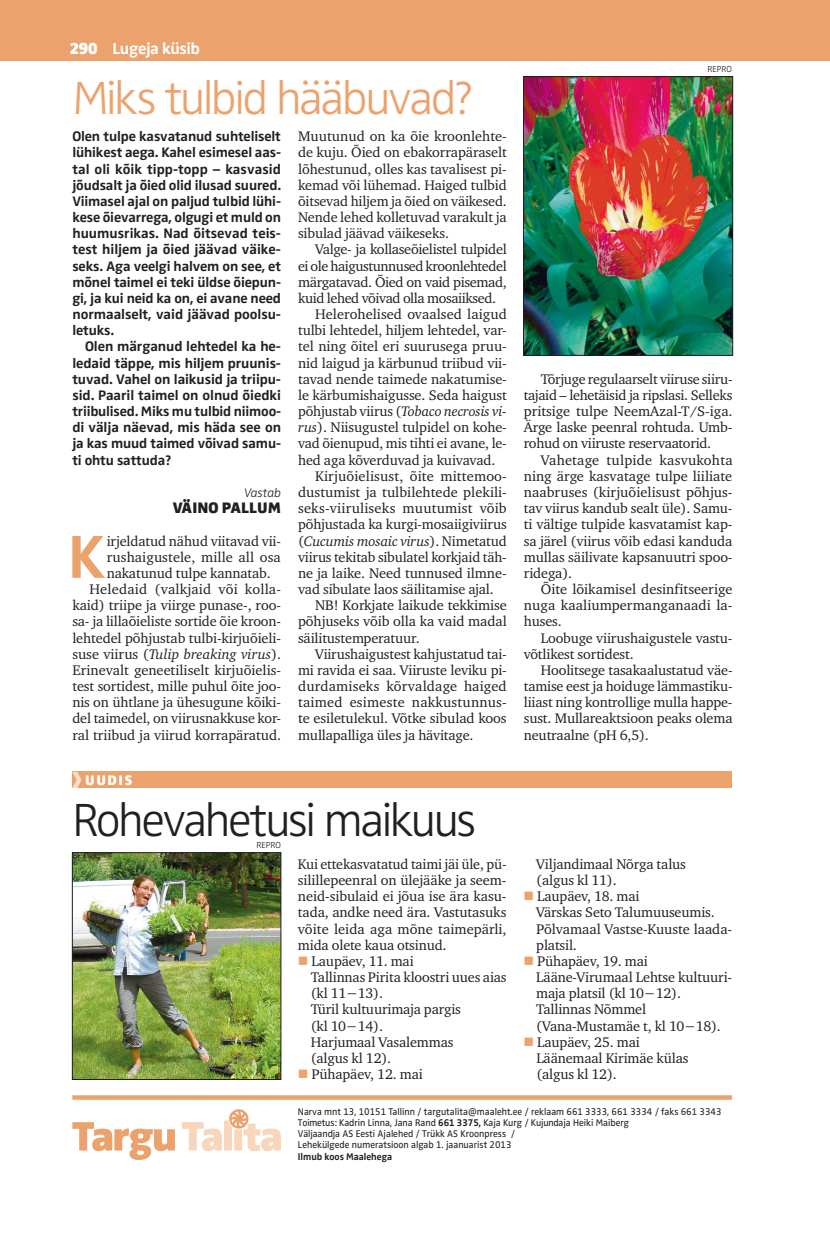
<style>
.page{position:relative;width:830px;height:1234px;background:#fff}
.page>*{position:absolute;margin:0;border:0;box-sizing:border-box;transform-origin:0 0}
.t1{font:700 62.7px "Zwo Pro";color:#eba26d}
.t2{font:300 48px "Zwo Pro";letter-spacing:-.055em;color:#eba26d}
.t3{font:300 48px "Zwo Pro";letter-spacing:-.06em;color:#231f20}
.t4{font:700 16.5px "Zwo Pro";letter-spacing:-.025em;color:#fff}
.t5{font:900 15.75px "Zwo Pro";color:#231f20}
.t6{font:14.25px/16.2px "Charter ITC";letter-spacing:-.01em;color:#231f20;text-align:justify}
.t7{font:700 14.25px/16.2px "Zwo Pro";letter-spacing:-.01em;color:#231f20;text-align:justify}
.t8{font:italic 14.25px "Charter ITC";letter-spacing:-.01em;color:#231f20}
.t9{font:14.25px "Charter ITC";letter-spacing:-.03em;color:#231f20}
.t10{font:14.25px "Charter ITC";letter-spacing:.015em;color:#231f20}
.t11{font:14.25px "Charter ITC";letter-spacing:.01em;color:#231f20}
.t12{font:900 14.25px "Zwo Pro";letter-spacing:.115em;color:#fff}
.t13{font:italic 300 12.75px "Zwo Pro";letter-spacing:-.01em;color:#231f20}
.t14{font:10.05px/11.2px "Zwo Pro";color:#231f20;scale:.95 1}
.t15{font:700 10.05px "Zwo Pro";color:#231f20;scale:.95 1}
.t16{font:300 9px "Zwo Pro";color:#231f20}
.s1{font-weight:900}
.s2{font-style:normal}
.s3{font-style:italic}
.s4{color:#eba26d}
.s5{font-weight:700}
</style>
<div class="page">
<hr style="left:829px;top:0;width:1px;height:60px;background:#eba26d">
<div style="left:0;top:0;width:829px;height:60px;background:#eba26d"></div>
<svg style="left:72px;top:1122px;width:103px;height:37px"></svg>
<svg style="left:182px;top:1109px;width:99px;height:41px"></svg>
<svg style="left:72px;top:1095px;width:659px;height:4px;background:#eca877"></svg>
<div style="left:72px;top:771px;width:659px;height:16px;background:#eba26d"></div>
<svg style="left:72px;top:772px;width:9px;height:15px"></svg>
<img style="left:525px;top:78px;width:205px;height:275px">
<div style="left:523px;top:76px;width:209px;height:279px;border:1px solid #231f20"></div>
<img style="left:74px;top:854px;width:205px;height:223px">
<div style="left:72px;top:852px;width:209px;height:227px;border:1px solid #231f20"></div>
<p class="t4" style="left:70px;top:39px;width:131px"><span class="s1">290</span> Lugeja küsib</p>
<h2 class="t2" style="left:72px;top:70px;width:403px">Miks tulbid hääbuvad?</h2>
<p class="t7" style="left:72px;top:129px;width:210px">Olen tulpe kasvatanud suhteliselt lühikest aega. Kahel esimesel aas&shy;tal oli kõik tipp-topp – kasvasid jõudsalt ja õied olid ilusad suured.<br>Viimasel ajal on paljud tulbid lühi&shy;kese õievarrega, olgugi et muld on huumusrikas. Nad õitsevad teis&shy;test hiljem ja õied jäävad väike&shy;seks. Aga veelgi halvem on see, et mõnel taimel ei teki üldse õiepun&shy;gi, ja kui neid ka on, ei avane need normaalselt, vaid jäävad poolsu&shy;letuks.</p>
<p class="t7" style="left:72px;top:339px;width:210px;text-indent:13px">Olen märganud lehtedel ka he&shy;ledaid täppe, mis hiljem pruunis&shy;tuvad. Vahel on laikusid ja triipu&shy;sid. Paaril taimel on olnud õiedki triibulised. Miks mu tulbid niimoo&shy;di välja näevad, mis häda see on ja kas muud taimed võivad samu&shy;ti ohtu sattuda?</p>
<p class="t13" style="left:244px;top:485px;width:38px">Vastab</p>
<p class="t5" style="left:173px;top:498px;width:110px">VÄINO PALLUM</p>
<h1 class="t1" style="left:68px;top:520px;width:39px">K</h1>
<p class="t6" style="left:107px;top:532px;width:176px">irjeldatud nähud viitavad vii-</p>
<p class="t6" style="left:107px;top:548px;width:176px">rushaigustele, mille all osa</p>
<p class="t6" style="left:107px;top:564px;width:165px">nakatunud tulpe kannatab.</p>
<p class="t10" style="left:89px;top:580px;width:193px">Heledaid (valkjaid või kolla-</p>
<p class="t6" style="left:72px;top:597px;width:210px">kaid) triipe ja viirge punase-, roo-</p>
<p class="t6" style="left:72px;top:613px;width:210px">sa- ja lillaõieliste sortide õie kroon-</p>
<p class="t6" style="left:72px;top:629px;width:210px">lehtedel põhjustab tulbi-kirjuõieli-</p>
<p class="t8" style="left:72px;top:645px;width:210px"><span class="s2">suse viirus (</span>Tulip breaking virus<span class="s2">).</span></p>
<p class="t6" style="left:72px;top:661px;width:210px">Erinevalt geneetiliselt kirjuõielis-</p>
<p class="t6" style="left:72px;top:678px;width:210px">test sortidest, mille puhul õite joo-</p>
<p class="t6" style="left:72px;top:694px;width:210px">nis on ühtlane ja ühesugune kõiki-</p>
<p class="t6" style="left:72px;top:710px;width:210px">del taimedel, on viirusnakkuse kor-</p>
<p class="t6" style="left:72px;top:726px;width:210px">ral triibud ja viirud korrapäratud.</p>
<p class="t12" style="left:85px;top:771px;width:49px">UUDIS</p>
<p class="t6" style="left:298px;top:128px;width:210px">Muutunud on ka õie kroonlehte&shy;de kuju. Õied on ebakorrapäraselt lõhestunud, olles kas tavalisest pi&shy;kemad või lühemad. Haiged tulbid õitsevad hiljem ja õied on väikesed.<br>Nende lehed kolletuvad varakult ja sibulad jäävad väikeseks.</p>
<p class="t6" style="left:315px;top:241px;width:193px">Valge- ja kollaseõielistel tulpidel</p>
<p class="t9" style="left:298px;top:257px;width:210px">ei ole haigustunnused kroonlehtedel</p>
<p class="t9" style="left:298px;top:273px;width:210px">märgatavad. Õied on vaid pisemad,</p>
<p class="t9" style="left:298px;top:289px;width:199px">kuid lehed võivad olla mosaiiksed.</p>
<p class="t6" style="left:315px;top:306px;width:193px">Helerohelised ovaalsed laigud</p>
<p class="t6" style="left:298px;top:322px;width:210px">tulbi lehtedel, hiljem lehtedel, var-</p>
<p class="t6" style="left:298px;top:338px;width:210px">tel ning õitel eri suurusega pruu-</p>
<p class="t6" style="left:298px;top:354px;width:210px">nid laigud ja kärbunud triibud vii-</p>
<p class="t6" style="left:298px;top:371px;width:210px">tavad nende taimede nakatumise-</p>
<p class="t6" style="left:298px;top:387px;width:210px">le kärbumishaigusse. Seda haigust</p>
<p class="t8" style="left:298px;top:402px;width:210px"><span class="s2">põhjustab viirus (</span>Tobaco necrosis vi-</p>
<p class="t6" style="left:298px;top:419px;width:210px"><span class="s3">rus</span>). Niisugustel tulpidel on kohe-</p>
<p class="t6" style="left:298px;top:435px;width:210px">vad õienupud, mis tihti ei avane, le-</p>
<p class="t6" style="left:298px;top:451px;width:199px">hed aga kõverduvad ja kuivavad.</p>
<p class="t11" style="left:315px;top:467px;width:193px">Kirjuõielisust, õite mittemoo-</p>
<p class="t6" style="left:298px;top:484px;width:210px">dustumist ja tulbilehtede plekili-</p>
<p class="t10" style="left:298px;top:499px;width:210px">seks-viiruliseks muutumist võib</p>
<p class="t6" style="left:298px;top:516px;width:210px">põhjustada ka kurgi-mosaiigiviirus</p>
<p class="t8" style="left:298px;top:531px;width:210px"><span class="s2">(</span>Cucumis mosaic virus<span class="s2">). Nimetatud</span></p>
<p class="t6" style="left:298px;top:548px;width:210px">viirus tekitab sibulatel korkjaid täh-</p>
<p class="t6" style="left:298px;top:564px;width:210px">ne ja laike. Need tunnused ilmne-</p>
<p class="t6" style="left:298px;top:581px;width:197px">vad sibulate laos säilitamise ajal.</p>
<p class="t6" style="left:315px;top:597px;width:193px">NB! Korkjate laikude tekkimise</p>
<p class="t6" style="left:298px;top:613px;width:210px">põhjuseks võib olla ka vaid madal</p>
<p class="t6" style="left:298px;top:629px;width:123px">säilitustemperatuur.</p>
<p class="t6" style="left:315px;top:645px;width:193px">Viirushaigustest kahjustatud tai-</p>
<p class="t6" style="left:298px;top:661px;width:210px">mi ravida ei saa. Viiruste leviku pi-</p>
<p class="t11" style="left:298px;top:677px;width:210px">durdamiseks kõrvaldage haiged</p>
<p class="t10" style="left:298px;top:693px;width:210px">taimed esimeste nakkustunnus-</p>
<p class="t6" style="left:298px;top:710px;width:210px">te esiletulekul. Võtke sibulad koos</p>
<p class="t6" style="left:298px;top:726px;width:177px">mullapalliga üles ja hävitage.</p>
<h2 class="t3" style="left:72px;top:792px;width:405px">Rohevahetusi maikuus</h2>
<p class="t16" style="left:256px;top:839px;width:26px">REPRO</p>
<p class="t6" style="left:298px;top:855px;width:210px">Kui ettekasvatatud taimi jäi üle, pü&shy;silillepeenral on ülejääke ja seem&shy;neid-sibulaid ei jõua ise ära kasu&shy;tada, andke need ära. Vastutasuks võite leida aga mõne taimepärli, mida olete kaua otsinud.</p>
<p class="t6" style="left:310px;top:952px;width:197px;text-align:left;text-indent:-13px"><span class="s4">■</span> Laupäev, 11. mai<br>Tallinnas Pirita kloostri uues aias (kl 11−13).<br>Türil kultuurimaja pargis<br>(kl 10−14).<br>Harjumaal Vasalemmas<br>(algus kl 12).</p>
<p class="t6" style="left:298px;top:1065px;width:126px"><span class="s4">■</span> Pühapäev, 12. mai</p>
<p class="t16" style="left:707px;top:64px;width:26px">REPRO</p>
<p class="t6" style="left:523px;top:371px;width:210px;text-indent:17px">Tõrjuge regulaarselt viiruse siiru&shy;tajaid – lehetäisid ja ripslasi. Selleks pritsige tulpe NeemAzal-T/S-iga.<br>Ärge laske peenral rohtuda. Umb&shy;rohud on viiruste reservaatorid.</p>
<p class="t6" style="left:523px;top:451px;width:210px;text-indent:17px">Vahetage tulpide kasvukohta ning ärge kasvatage tulpe liiliate naabruses (kirjuõielisust põhjus&shy;tav viirus kandub sealt üle). Samu&shy;ti vältige tulpide kasvatamist kap&shy;sa järel (viirus võib edasi kanduda mullas säilivate kapsanuutri spoo&shy;ridega).</p>
<p class="t6" style="left:523px;top:581px;width:210px;text-indent:17px">Õite lõikamisel desinfitseerige nuga kaaliumpermanganaadi la&shy;huses.</p>
<p class="t6" style="left:523px;top:629px;width:210px;text-indent:17px">Loobuge viirushaigustele vastu&shy;võtlikest sortidest.</p>
<p class="t6" style="left:523px;top:661px;width:210px;text-indent:17px">Hoolitsege tasakaalustatud väe&shy;tamise eest ja hoiduge lämmastiku&shy;liiast ning kontrollige mulla happe&shy;sust. Mullareaktsioon peaks olema neutraalne (pH 6,5).</p>
<p class="t6" style="left:536px;top:855px;width:151px">Viljandimaal Nõrga talus (algus kl 11).</p>
<p class="t6" style="left:536px;top:888px;width:197px;text-align:left;text-indent:-13px"><span class="s4">■</span> Laupäev, 18. mai<br>Värskas Seto Talumuuseumis.<br>Põlvamaal Vastse-Kuuste laada&shy;platsil.</p>
<p class="t6" style="left:536px;top:952px;width:197px;text-align:left;text-indent:-13px"><span class="s4">■</span> Pühapäev, 19. mai<br>Lääne-Virumaal Lehtse kultuuri&shy;maja platsil (kl 10−12).<br>Tallinnas Nõmmel (Vana-Mustamäe t, kl 10−18).</p>
<p class="t6" style="left:536px;top:1033px;width:154px;text-align:left;text-indent:-13px"><span class="s4">■</span> Laupäev, 25. mai<br>Läänemaal Kirimäe külas (algus kl 12).</p>
<p class="t14" style="left:298px;top:1105px;width:447px">Narva mnt 13, 10151 Tallinn / targutalita@maaleht.ee / reklaam 661 3333, 661 3334 / faks 661 3343<br>Toimetus: Kadrin Linna, Jana Rand <span class="s5">661 3375,</span> Kaja Kurg / Kujundaja Heiki Maiberg<br>Väljaandja AS Eesti Ajalehed / Trükk AS Kroonpress /<br>Lehekülgede numeratsioon algab 1. jaanuarist 2013</p>
<p class="t15" style="left:298px;top:1149px;width:101px">Ilmub koos Maalehega</p>
</div>
